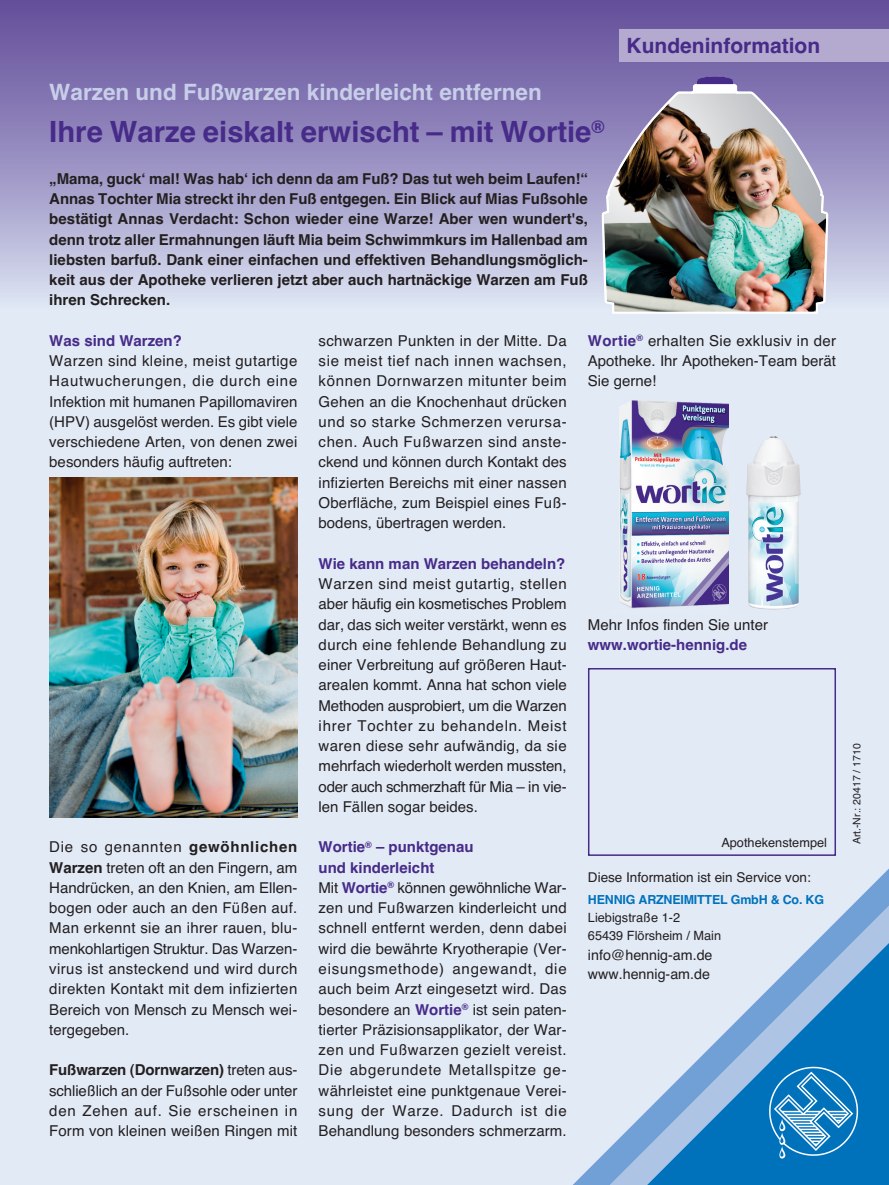
<style>
.page{position:relative;width:889px;height:1185px;background:#fff}
.page>*{position:absolute;margin:0;border:0;box-sizing:border-box;transform-origin:0 0}
.t1{font:700 29.25px "Helvetica";color:#472b89}
.t2{font:700 22.5px "Helvetica";color:#c7cee8}
.t3{font:700 21px "Helvetica";color:#472b89}
.t4{font:15px/20.2px "Helvetica";letter-spacing:.005em;color:#231f20;text-align:justify}
.t5{font:700 15px/20.2px "Helvetica";color:#231f20;text-align:justify}
.t6{font:700 15px "Helvetica";color:#472b89}
.t7{font:14.25px/19.5px "Helvetica";color:#231f20}
.t8{font:13.5px "Helvetica";color:#231f20}
.t9{font:12.75px/18px "Helvetica";color:#231f20}
.t10{font:700 12.45px "Helvetica";letter-spacing:-.015em;color:#0072bc}
.t11{font:10.5px "Helvetica";color:#231f20}
.s1{font-weight:700}
.s2{font-weight:700;color:#472b89}
</style>
<div class="page">
<div style="left:0;top:0;width:889px;height:1184px;background:#e2eaf6"></div>
<svg style="left:574px;top:868px;width:315px;height:316px"></svg>
<svg style="left:643px;top:940px;width:246px;height:244px"></svg>
<svg style="left:764px;top:1062px;width:98px;height:98px;background:#2e8bc8"></svg>
<img style="left:0;top:0;width:889px;height:296px">
<div style="left:619px;top:29px;width:270px;height:33px;background:#b4aad0"></div>
<img style="left:619px;top:400px;width:110px;height:209px">
<img style="left:746px;top:440px;width:22px;height:53px">
<img style="left:602px;top:76px;width:226px;height:238px">
<svg style="left:690px;top:75px;width:50px;height:20px"></svg>
<img style="left:49px;top:477px;width:248px;height:340px">
<div style="left:588px;top:668px;width:248px;height:187px;border:2px solid #472b89"></div>
<h2 class="t2" style="left:49px;top:79px;width:494px">Warzen und Fußwarzen kinderleicht entfernen</h2>
<h1 class="t1" style="left:49px;top:114px;width:557px">Ihre Warze eiskalt erwischt – mit Wortie<sup>®</sup></h1>
<p class="t5" style="left:49px;top:168px;width:540px">„Mama, guck‘ mal! Was hab‘ ich denn da am Fuß? Das tut weh beim Laufen!“ Annas Tochter Mia streckt ihr den Fuß entgegen. Ein Blick auf Mias Fußsohle bestätigt Annas Verdacht: Schon wieder eine Warze! Aber wen wundert's, denn trotz aller Ermahnungen läuft Mia beim Schwimmkurs im Hallenbad am liebsten barfuß. Dank einer einfachen und effektiven Behandlungsmöglich&shy;keit aus der Apotheke verlieren jetzt aber auch hartnäckige Warzen am Fuß ihren Schrecken.</p>
<h3 class="t3" style="left:627px;top:34px;width:195px">Kundeninformation</h3>
<p class="t6" style="left:49px;top:332px;width:134px">Was sind Warzen?</p>
<p class="t4" style="left:49px;top:351px;width:250px">Warzen sind kleine, meist gutartige Hautwucherungen, die durch eine Infektion mit humanen Papillomaviren (HPV) ausgelöst werden. Es gibt viele verschiedene Arten, von denen zwei besonders häufig auftreten:</p>
<p class="t4" style="left:49px;top:837px;width:250px">Die so genannten <span class="s1">gewöhnlichen Warzen</span> treten oft an den Fingern, am Handrücken, an den Knien, am Ellen&shy;bogen oder auch an den Füßen auf.<br>Man erkennt sie an ihrer rauen, blu&shy;menkohlartigen Struktur. Das Warzen&shy;virus ist ansteckend und wird durch direkten Kontakt mit dem infizierten Bereich von Mensch zu Mensch wei&shy;tergegeben.</p>
<p class="t4" style="left:49px;top:1059px;width:250px"><span class="s1">Fußwarzen (Dornwarzen)</span> treten aus&shy;schließlich an der Fußsohle oder unter den Zehen auf. Sie erscheinen in Form von kleinen weißen Ringen mit</p>
<p class="t4" style="left:319px;top:330px;width:250px">schwarzen Punkten in der Mitte. Da sie meist tief nach innen wachsen, können Dornwarzen mitunter beim Gehen an die Knochenhaut drücken und so starke Schmerzen verursa&shy;chen. Auch Fußwarzen sind anste&shy;ckend und können durch Kontakt des infizierten Bereichs mit einer nassen Oberfläche, zum Beispiel eines Fuß&shy;bodens, übertragen werden.</p>
<p class="t6" style="left:319px;top:554px;width:248px">Wie kann man Warzen behandeln?</p>
<p class="t4" style="left:319px;top:573px;width:250px">Warzen sind meist gutartig, stellen aber häufig ein kosmetisches Problem dar, das sich weiter verstärkt, wenn es durch eine fehlende Behandlung zu einer Verbreitung auf größeren Haut&shy;arealen kommt. Anna hat schon viele Methoden ausprobiert, um die Warzen ihrer Tochter zu behandeln. Meist waren diese sehr aufwändig, da sie mehrfach wiederholt werden mussten, oder auch schmerzhaft für Mia – in vie&shy;len Fällen sogar beides.</p>
<p class="t4" style="left:319px;top:837px;width:250px;text-align:left"><span class="s2">Wortie</span><sup>®</sup> <span class="s2">– punktgenau<br>und kinderleicht<br></span>Mit <span class="s2">Wortie</span><sup>®</sup> können gewöhnliche War&shy;zen und Fußwarzen kinderleicht und schnell entfernt werden, denn dabei wird die bewährte Kryotherapie (Ver&shy;eisungsmethode) angewandt, die auch beim Arzt eingesetzt wird. Das besondere an <span class="s2">Wortie</span><sup>®</sup> ist sein paten&shy;tierter Präzisionsapplikator, der War&shy;zen und Fußwarzen gezielt vereist.<br>Die abgerundete Metallspitze ge&shy;währleistet eine punktgenaue Verei&shy;sung der Warze. Dadurch ist die Behandlung besonders schmerzarm.</p>
<p class="t4" style="left:588px;top:330px;width:250px"><span class="s2">Wortie</span><sup>®</sup> erhalten Sie exklusiv in der Apotheke. Ihr Apotheken-Team berät Sie gerne!</p>
<p class="t4" style="left:588px;top:614px;width:182px">Mehr Infos finden Sie unter</p>
<p class="t6" style="left:588px;top:635px;width:161px">www.wortie-hennig.de</p>
<p class="t9" style="left:721px;top:834px;width:107px">Apothekenstempel</p>
<p class="t8" style="left:588px;top:869px;width:224px">Diese Information ist ein Service von:</p>
<p class="t10" style="left:588px;top:892px;width:238px">HENNIG ARZNEIMITTEL GmbH &amp; Co. KG</p>
<p class="t9" style="left:588px;top:908px;width:135px">Liebigstraße 1-2<br>65439 Flörsheim / Main</p>
<p class="t7" style="left:588px;top:944px;width:126px">info@hennig-am.de www.hennig-am.de</p>
<p class="t11" style="left:851px;top:844px;width:102px;rotate:-90deg">Art.-Nr.: 20417 / 1710</p>
</div>
